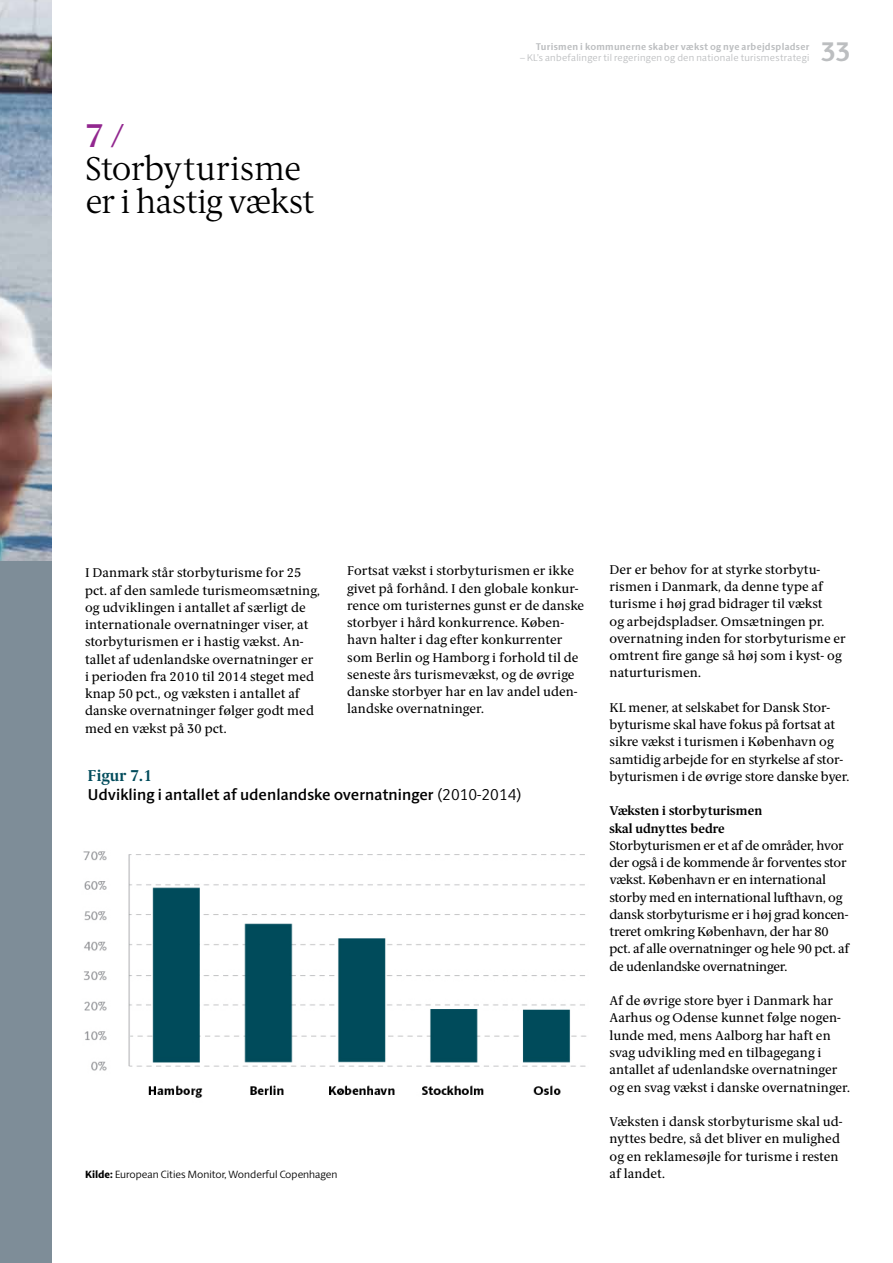
<style>
.page{position:relative;width:893px;height:1263px;background:#fff}
.page>*{position:absolute;margin:0;border:0;box-sizing:border-box;transform-origin:0 0}
.t1{font:300 33px/33px "ID Serif";letter-spacing:-.02em;color:#000}
.t2{font:600 33px "ID Serif";color:#92278f}
.t3{font:700 27px "ID Sans";color:#bcbec0}
.t4{font:600 15.75px "ID Sans";color:#000}
.t5{font:700 15.75px "ID Serif";color:#004b5b}
.t6{font:12.75px/17.2px "ID Serif";letter-spacing:.01em;color:#000}
.t7{font:12.75px/17.2px "ID Serif";letter-spacing:-.01em;color:#000}
.t8{font:700 12.75px/17.2px "ID Serif";letter-spacing:-.01em;color:#000}
.t9{font:300 10.5px "ID Sans";color:#000}
.t10{font:300 9.75px "ID Sans";letter-spacing:.03em;color:#bcbec0}
.t11{font:700 9.75px "ID Sans";letter-spacing:.025em;color:#bcbec0}
.s1{font-weight:300}
.s2{font-weight:800}
</style>
<div class="page">
<img style="left:83px;top:851px;width:504px;height:247px">
<div style="left:0;top:0;width:51px;height:1263px;background:#7e8d98"></div>
<img style="left:0;top:0;width:51px;height:560px">
<h1 class="t2" style="left:85px;top:116px;width:40px">7 /</h1>
<h1 class="t1" style="left:85px;top:153px;width:230px">Storbyturisme er i hastig vækst</h1>
<p class="t11" style="left:536px;top:41px;width:275px">Turismen i kommunerne skaber vækst og nye arbejdspladser</p>
<p class="t10" style="left:520px;top:52px;width:291px">– KL’s anbefalinger til regeringen og den nationale turismestrategi</p>
<h2 class="t3" style="left:821px;top:35px;width:31px">33</h2>
<p class="t6" style="left:85px;top:565px;width:236px">I Danmark står storbyturisme for 25 pct. af den samlede turismeomsætning, og udviklingen i antallet af særligt de internationale overnatninger viser, at storbyturismen er i hastig vækst. An&shy;tallet af udenlandske overnatninger er i perioden fra 2010 til 2014 steget med knap 50 pct., og væksten i antallet af danske overnatninger følger godt med med en vækst på 30 pct.</p>
<p class="t6" style="left:347px;top:563px;width:238px">Fortsat vækst i storbyturismen er ikke givet på forhånd. I den globale konkur&shy;rence om turisternes gunst er de danske storbyer i hård konkurrence. Køben&shy;havn halter i dag efter konkurrenter som Berlin og Hamborg i forhold til de seneste års turismevækst, og de øvrige danske storbyer har en lav andel uden&shy;landske overnatninger.</p>
<p class="t5" style="left:88px;top:766px;width:66px">Figur 7.1</p>
<p class="t4" style="left:88px;top:785px;width:435px">Udvikling i antallet af udenlandske overnatninger <span class="s1">(2010-2014)</span></p>
<p class="t9" style="left:85px;top:1168px;width:254px"><span class="s2">Kilde:</span> European Cities Monitor, Wonderful Copenhagen</p>
<p class="t6" style="left:609px;top:561px;width:238px">Der er behov for at styrke storbytu&shy;rismen i Danmark, da denne type af turisme i høj grad bidrager til vækst<br>og arbejdspladser. Omsætningen pr. overnatning inden for storbyturisme er omtrent fire gange så høj som i kyst- og naturturismen.</p>
<p class="t6" style="left:609px;top:699px;width:241px">KL mener, at selskabet for Dansk Stor&shy;byturisme skal have fokus på fortsat at sikre vækst i turismen i København og samtidig arbejde for en styrkelse af stor&shy;byturismen i de øvrige store danske byer.</p>
<p class="t8" style="left:609px;top:802px;width:154px">Væksten i storbyturismen skal udnyttes bedre</p>
<p class="t7" style="left:609px;top:837px;width:241px">Storbyturismen er et af de områder, hvor der også i de kommende år forventes stor vækst. København er en international storby med en international lufthavn, og dansk storbyturisme er i høj grad koncen&shy;treret omkring København, der har 80 pct. af alle overnatninger og hele 90 pct. af de udenlandske overnatninger.</p>
<p class="t6" style="left:609px;top:992px;width:242px">Af de øvrige store byer i Danmark har Aarhus og Odense kunnet følge nogen&shy;lunde med, mens Aalborg har haft en svag udvikling med en tilbagegang i antallet af udenlandske overnatninger og en svag vækst i danske overnatninger.</p>
<p class="t6" style="left:609px;top:1113px;width:234px">Væksten i dansk storbyturisme skal ud&shy;nyttes bedre, så det bliver en mulighed og en reklamesøjle for turisme i resten af landet.</p>
</div>
